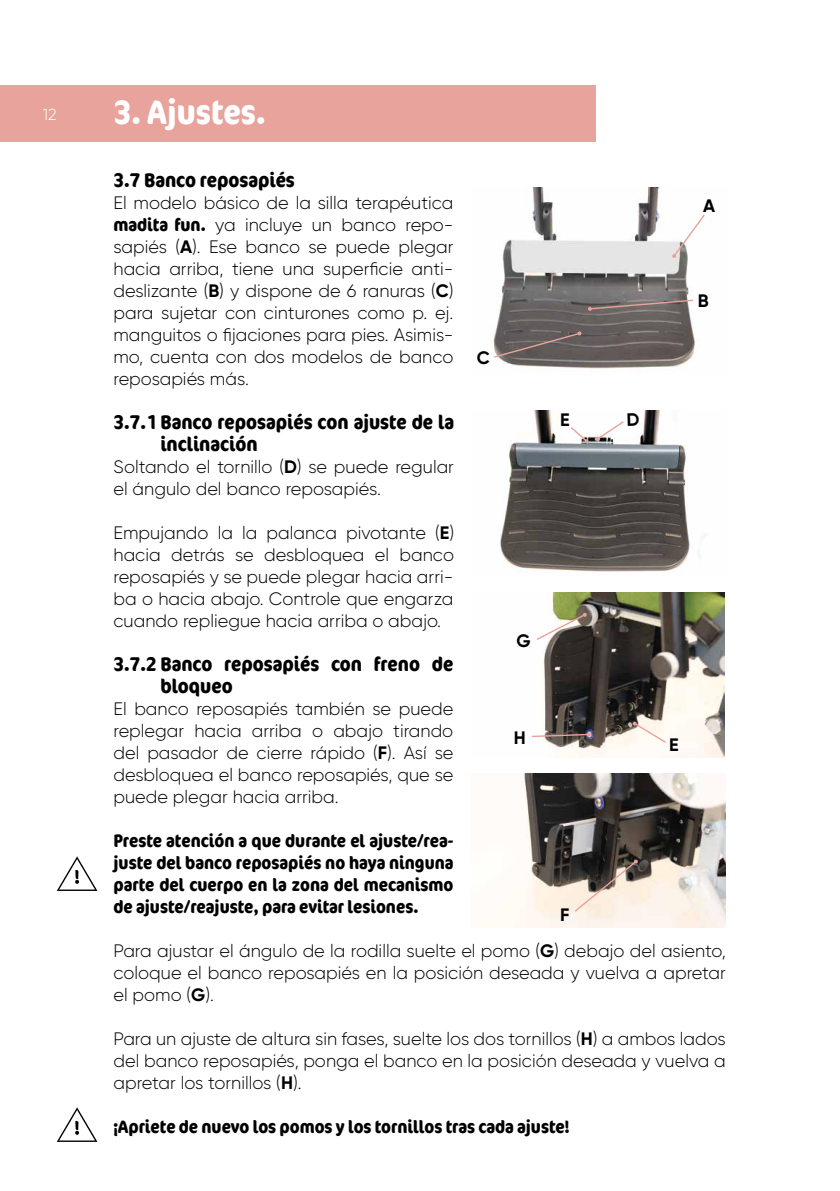
<style>
.page{position:relative;width:840px;height:1191px;background:#fff}
.page>*{position:absolute;margin:0;border:0;box-sizing:border-box;transform-origin:0 0}
.t1{font:700 condensed 34px "Cocon Offc Pro";color:#fff}
.t2{font:700 condensed 20px/22px "Cocon Offc Pro";color:#000}
.t3{font:300 18px/22px "Gilroy";color:#000;text-align:justify}
.t4{font:700 condensed 18px/22px "Cocon Offc Pro";color:#000;text-align:justify}
.t5{font:700 18px "Gilroy";color:#000}
.t6{font:300 16px "Gilroy";color:#fff}
.s1{font-family:"Cocon Offc Pro";font-weight:700;font-stretch:condensed}
.s2{font-weight:700}
</style>
<div class="page">
<div style="left:0;top:85px;width:595px;height:57px;background:#e7a39c"></div>
<svg style="left:57px;top:1107px;width:40px;height:34px"></svg>
<img style="left:480px;top:774px;width:245px;height:153px">
<svg style="left:573px;top:859px;width:64px;height:54px;background:#a69b91"></svg>
<img style="left:543px;top:592px;width:181px;height:165px">
<svg style="left:632px;top:721px;width:35px;height:23px"></svg>
<svg style="left:537px;top:612px;width:49px;height:29px"></svg>
<svg style="left:532px;top:732px;width:59px;height:6px"></svg>
<img style="left:500px;top:411px;width:206px;height:161px">
<svg style="left:569px;top:425px;width:19px;height:18px"></svg>
<img style="left:495px;top:187px;width:200px;height:182px">
<svg style="left:493px;top:331px;width:88px;height:28px;background:#6d6563"></svg>
<svg style="left:587px;top:299px;width:107px;height:12px"></svg>
<svg style="left:671px;top:213px;width:34px;height:45px"></svg>
<svg style="left:57px;top:856px;width:40px;height:35px"></svg>
<svg style="left:595px;top:413px;width:43px;height:28px"></svg>
<p class="t6" style="left:43px;top:104px;width:15px">12</p>
<h1 class="t1" style="left:113px;top:88px;width:154px">3. Ajustes.</h1>
<p class="t2" style="left:113px;top:168px;width:183px">3.7 Banco reposapiés</p>
<p class="t3" style="left:113px;top:191px;width:341px">El modelo básico de la silla terapéutica <span class="s1">madita fun.</span> ya incluye un banco repo&shy;sapiés (<span class="s2">A</span>). Ese banco se puede plegar hacia arriba, tiene una superficie anti&shy;deslizante (<span class="s2">B</span>) y dispone de 6 ranuras (<span class="s2">C</span>) para sujetar con cinturones como p. ej. manguitos o fijaciones para pies. Asimis&shy;mo, cuenta con dos modelos de banco reposapiés más.</p>
<p class="t2" style="left:160px;top:410px;width:295px;text-indent:-47px">3.7.1 Banco reposapiés con ajuste de la inclinación</p>
<p class="t3" style="left:113px;top:455px;width:342px">Soltando el tornillo (<span class="s2">D</span>) se puede regular el ángulo del banco reposapiés.</p>
<p class="t3" style="left:113px;top:521px;width:342px">Empujando la la palanca pivotante (<span class="s2">E</span>) hacia detrás se desbloquea el banco reposapiés y se puede plegar hacia arri&shy;ba o hacia abajo. Controle que engarza cuando repliegue hacia arriba o abajo.</p>
<p class="t2" style="left:160px;top:652px;width:294px;text-indent:-47px">3.7.2 Banco reposapiés con freno de bloqueo</p>
<p class="t3" style="left:113px;top:697px;width:341px">El banco reposapiés también se puede replegar hacia arriba o abajo tirando del pasador de cierre rápido (<span class="s2">F</span>). Así se desbloquea el banco reposapiés, que se puede plegar hacia arriba.</p>
<p class="t4" style="left:113px;top:829px;width:341px">Preste atención a que durante el ajuste/rea&shy;juste del banco reposapiés no haya ninguna parte del cuerpo en la zona del mecanismo de ajuste/reajuste, para evitar lesiones.</p>
<p class="t3" style="left:113px;top:939px;width:613px">Para ajustar el ángulo de la rodilla suelte el pomo (<span class="s2">G</span>) debajo del asiento, coloque el banco reposapiés en la posición deseada y vuelva a apretar el pomo (<span class="s2">G</span>).</p>
<p class="t3" style="left:113px;top:1027px;width:613px">Para un ajuste de altura sin fases, suelte los dos tornillos (<span class="s2">H</span>) a ambos lados del banco reposapiés, ponga el banco en la posición deseada y vuelva a apretar los tornillos (<span class="s2">H</span>).</p>
<p class="t4" style="left:113px;top:1114px;width:457px">¡Apriete de nuevo los pomos y los tornillos tras cada ajuste!</p>
<p class="t5" style="left:702px;top:194px;width:14px">A</p>
<p class="t5" style="left:697px;top:289px;width:12px">B</p>
<p class="t5" style="left:476px;top:347px;width:15px">C</p>
<p class="t5" style="left:560px;top:408px;width:11px">E</p>
<p class="t5" style="left:516px;top:629px;width:16px">G</p>
<p class="t5" style="left:513px;top:726px;width:13px">H</p>
<p class="t5" style="left:668px;top:733px;width:11px">E</p>
<p class="t5" style="left:560px;top:903px;width:11px">F</p>
</div>
